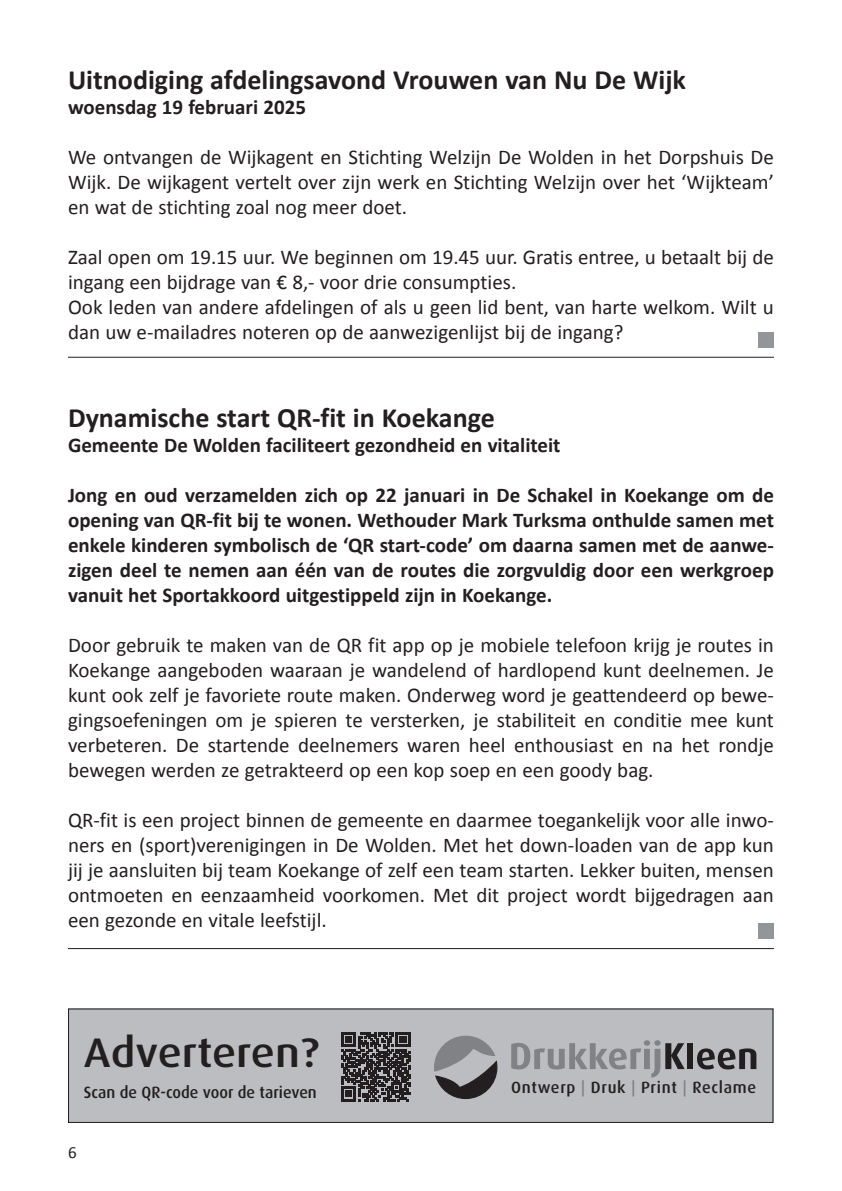
<style>
.page{position:relative;width:842px;height:1191px;background:#fff}
.page>*{position:absolute;margin:0;border:0;box-sizing:border-box;transform-origin:0 0}
.t1{font:500 41.4px "Dax";color:#231f20;scale:1.09 1}
.t2{font:700 28px "Calibri";color:#231f20}
.t3{font:21px/25px "Calibri";color:#231f20;text-align:justify}
.t4{font:700 21px/25px "Calibri";color:#231f20;text-align:justify}
.t5{font:17px "Calibri";color:#231f20}
.t6{font:500 16.4px "Dax";color:#231f20}
.t7{font:500 16.2px "Dax";letter-spacing:.04em;color:#231f20}
.s1{color:#808285}
</style>
<div class="page">
<div style="left:759px;top:923px;width:15px;height:15px;background:#939598"></div>
<hr style="left:68px;top:948px;width:706px;height:1px;background:#231f20">
<div style="left:759px;top:332px;width:15px;height:15px;background:#939598"></div>
<hr style="left:68px;top:357px;width:706px;height:1px;background:#231f20">
<div style="left:68px;top:1008px;width:705px;height:115px;background:#bcbdc0"></div>
<div style="left:68px;top:1008px;width:705px;height:115px;border:1px solid #231f20"></div>
<svg style="left:511px;top:1040px;width:174px;height:37px"></svg>
<div style="left:687px;top:1043px;width:6px;height:26px;background:#231f20"></div>
<svg style="left:697px;top:1048px;width:59px;height:21px"></svg>
<svg style="left:434px;top:1035px;width:64px;height:64px"></svg>
<svg style="left:341px;top:1032px;width:69px;height:69px"></svg>
<h2 class="t2" style="left:68px;top:62px;width:619px">Uitnodiging afdelingsavond Vrouwen van Nu De Wijk</h2>
<p class="t4" style="left:68px;top:94px;width:239px">woensdag 19 februari 2025</p>
<p class="t3" style="left:68px;top:144px;width:707px">We ontvangen de Wijkagent en Stichting Welzijn De Wolden in het Dorpshuis De Wijk. De wijkagent vertelt over zijn werk en Stichting Welzijn over het ‘Wijkteam’ en wat de stichting zoal nog meer doet.</p>
<p class="t3" style="left:68px;top:244px;width:707px;text-align:left">Zaal open om 19.15 uur. We beginnen om 19.45 uur. Gratis entree, u betaalt bij de ingang een bijdrage van € 8,- voor drie consumpties.<br>Ook leden van andere afdelingen of als u geen lid bent, van harte welkom. Wilt u dan uw e-mailadres noteren op de aanwezigenlijst bij de ingang?</p>
<h2 class="t2" style="left:68px;top:400px;width:428px">Dynamische start QR-fit in Koekange</h2>
<p class="t4" style="left:68px;top:431px;width:494px">Gemeente De Wolden faciliteert gezondheid en vitaliteit</p>
<p class="t4" style="left:68px;top:481px;width:707px">Jong en oud verzamelden zich op 22 januari in De Schakel in Koekange om de opening van QR-fit bij te wonen. Wethouder Mark Turksma onthulde samen met enkele kinderen symbolisch de ‘QR start-code’ om daarna samen met de aanwe&shy;zigen deel te nemen aan één van de routes die zorgvuldig door een werkgroep vanuit het Sportakkoord uitgestippeld zijn in Koekange.</p>
<p class="t3" style="left:68px;top:631px;width:707px">Door gebruik te maken van de QR fit app op je mobiele telefoon krijg je routes in Koekange aangeboden waaraan je wandelend of hardlopend kunt deelnemen. Je kunt ook zelf je favoriete route maken. Onderweg word je geattendeerd op bewe&shy;gingsoefeningen om je spieren te versterken, je stabiliteit en conditie mee kunt verbeteren. De startende deelnemers waren heel enthousiast en na het rondje bewegen werden ze getrakteerd op een kop soep en een goody bag.</p>
<p class="t3" style="left:68px;top:806px;width:707px">QR-fit is een project binnen de gemeente en daarmee toegankelijk voor alle inwo&shy;ners en (sport)verenigingen in De Wolden. Met het down-loaden van de app kun jij je aansluiten bij team Koekange of zelf een team starten. Lekker buiten, mensen ontmoeten en eenzaamheid voorkomen. Met dit project wordt bijgedragen aan een gezonde en vitale leefstijl.</p>
<h1 class="t1" style="left:84px;top:1029px;width:217px">Adverteren?</h1>
<p class="t6" style="left:84px;top:1083px;width:234px">Scan de QR-code voor de tarieven</p>
<p class="t5" style="left:68px;top:1141px;width:10px">6</p>
<p class="t7" style="left:511px;top:1078px;width:247px">Ontwerp <span class="s1">|</span> Druk <span class="s1">|</span> Print <span class="s1">|</span> Reclame</p>
</div>
